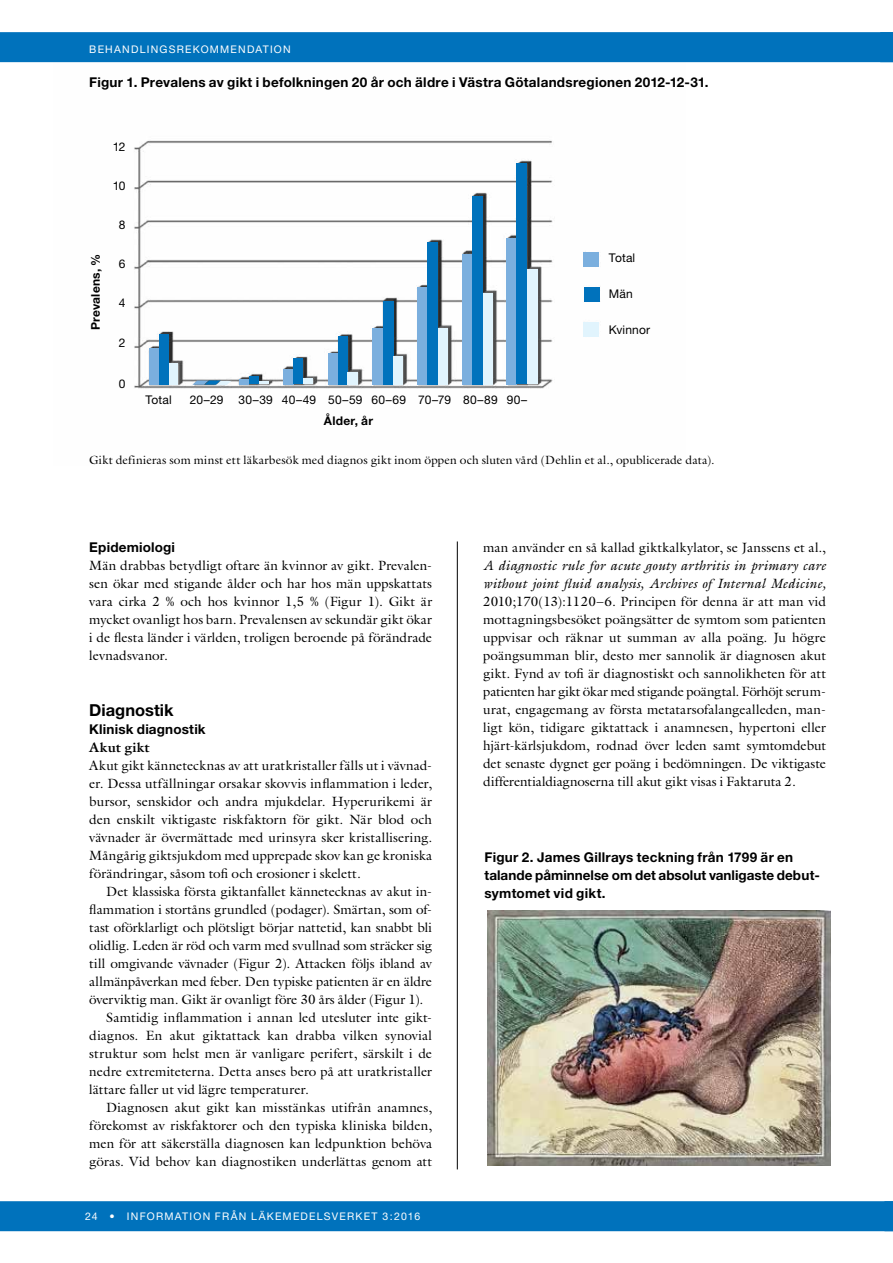
<style>
.page{position:relative;width:893px;height:1263px;background:#fff}
.page>*{position:absolute;margin:0;border:0;box-sizing:border-box;transform-origin:0 0}
.t1{font:700 16.5px "Helvetica Neue";color:#000}
.t2{font:13.5px/18px "Galliard LT";letter-spacing:.005em;color:#000;text-align:justify}
.t3{font:700 13.5px/18px "Helvetica Neue";letter-spacing:.015em;color:#000}
.t4{font:italic 13.5px/18px "Galliard LT";letter-spacing:.01em;color:#000}
.t5{font:700 13.5px "Galliard LT";letter-spacing:.02em;color:#000}
.t6{font:12px "Galliard LT";letter-spacing:.01em;color:#000}
.t7{font:12px "Helvetica Neue";letter-spacing:.01em;color:#000}
.t8{font:700 12px "Helvetica Neue";letter-spacing:.025em;color:#000}
.t9{font:10.5px "Helvetica Neue";letter-spacing:.115em;color:#fff}
</style>
<div class="page">
<img style="left:53px;top:62px;width:632px;height:327px">
<div style="left:583px;top:252px;width:16px;height:15px;background:#7bafde"></div>
<div style="left:584px;top:287px;width:15px;height:14px;background:#0072bc"></div>
<div style="left:583px;top:322px;width:16px;height:14px;background:#e1f4fd"></div>
<div style="left:149px;top:349px;width:10px;height:36px;background:#7bafde"></div>
<svg style="left:192px;top:380px;width:39px;height:5px"></svg>
<div style="left:169px;top:363px;width:9px;height:22px;background:#e1f4fd"></div>
<div style="left:239px;top:379px;width:9px;height:6px;background:#7bafde"></div>
<div style="left:338px;top:336px;width:10px;height:48px;background:#0072bc"></div>
<div style="left:159px;top:335px;width:10px;height:50px;background:#0072bc"></div>
<div style="left:283px;top:369px;width:10px;height:15px;background:#7bafde"></div>
<svg style="left:259px;top:381px;width:9px;height:3px"></svg>
<div style="left:249px;top:377px;width:10px;height:7px;background:#0072bc"></div>
<div style="left:293px;top:359px;width:10px;height:25px;background:#0072bc"></div>
<div style="left:303px;top:378px;width:10px;height:6px;background:#e1f4fd"></div>
<div style="left:328px;top:354px;width:10px;height:31px;background:#7bafde"></div>
<div style="left:348px;top:372px;width:10px;height:12px;background:#e1f4fd"></div>
<div style="left:373px;top:328px;width:10px;height:57px;background:#7bafde"></div>
<div style="left:383px;top:301px;width:11px;height:84px;background:#0072bc"></div>
<div style="left:394px;top:356px;width:9px;height:29px;background:#e1f4fd"></div>
<div style="left:418px;top:287px;width:10px;height:98px;background:#7bafde"></div>
<div style="left:428px;top:243px;width:10px;height:142px;background:#0072bc"></div>
<div style="left:438px;top:328px;width:9px;height:57px;background:#e1f4fd"></div>
<div style="left:463px;top:254px;width:10px;height:130px;background:#7bafde"></div>
<div style="left:473px;top:196px;width:10px;height:188px;background:#0072bc"></div>
<div style="left:483px;top:293px;width:9px;height:91px;background:#e1f4fd"></div>
<div style="left:507px;top:238px;width:10px;height:146px;background:#7bafde"></div>
<div style="left:517px;top:163px;width:10px;height:221px;background:#0072bc"></div>
<div style="left:527px;top:269px;width:10px;height:115px;background:#e1f4fd"></div>
<div style="left:0;top:1201px;width:893px;height:30px;background:#0072bc"></div>
<div style="left:0;top:32px;width:893px;height:30px;background:#0072bc"></div>
<hr style="left:457px;top:541px;width:1px;height:628px;background:#000">
<img style="left:487px;top:911px;width:343px;height:254px">
<p class="t9" style="left:89px;top:43px;width:203px">BEHANDLINGSREKOMMENDATION</p>
<p class="t3" style="left:89px;top:73px;width:621px">Figur 1. Prevalens av gikt i befolkningen 20 år och äldre i Västra Götalandsregionen 2012-12-31.</p>
<p class="t8" style="left:88px;top:330px;width:78px;rotate:-90deg">Prevalens, %</p>
<p class="t7" style="left:113px;top:139px;width:14px">12</p>
<p class="t7" style="left:113px;top:178px;width:14px">10</p>
<p class="t7" style="left:119px;top:217px;width:8px">8</p>
<p class="t7" style="left:119px;top:256px;width:8px">6</p>
<p class="t7" style="left:119px;top:295px;width:8px">4</p>
<p class="t7" style="left:119px;top:336px;width:8px">2</p>
<p class="t7" style="left:119px;top:376px;width:8px">0</p>
<p class="t7" style="left:145px;top:392px;width:28px">Total</p>
<p class="t7" style="left:190px;top:392px;width:35px">20–29</p>
<p class="t7" style="left:239px;top:392px;width:290px">30–39 40–49 50–59 60–69 70–79 80–89 90–</p>
<p class="t8" style="left:324px;top:413px;width:51px">Ålder, år</p>
<p class="t7" style="left:609px;top:251px;width:28px">Total</p>
<p class="t7" style="left:609px;top:287px;width:25px">Män</p>
<p class="t7" style="left:609px;top:323px;width:43px">Kvinnor</p>
<p class="t6" style="left:89px;top:452px;width:627px">Gikt definieras som minst ett läkarbesök med diagnos gikt inom öppen och sluten vård (Dehlin et al., opublicerade data).</p>
<p class="t3" style="left:89px;top:538px;width:87px">Epidemiologi</p>
<p class="t2" style="left:89px;top:556px;width:344px">Män drabbas betydligt oftare än kvinnor av gikt. Prevalen&shy;sen ökar med stigande ålder och har hos män uppskattats vara cirka 2 % och hos kvinnor 1,5 % (Figur 1). Gikt är mycket ovanligt hos barn. Prevalensen av sekundär gikt ökar i de flesta länder i världen, troligen beroende på förändrade levnadsvanor.</p>
<p class="t1" style="left:89px;top:700px;width:86px">Diagnostik</p>
<p class="t3" style="left:89px;top:720px;width:118px">Klinisk diagnostik</p>
<p class="t5" style="left:89px;top:738px;width:62px">Akut gikt</p>
<p class="t2" style="left:89px;top:756px;width:344px">Akut gikt kännetecknas av att uratkristaller fälls ut i vävnad&shy;er. Dessa utfällningar orsakar skovvis inflammation i leder, bursor, senskidor och andra mjukdelar. Hyperurikemi är den enskilt viktigaste riskfaktorn för gikt. När blod och vävnader är övermättade med urinsyra sker kristallisering.<br>Mångårig giktsjukdom med upprepade skov kan ge kroniska förändringar, såsom tofi och erosioner i skelett.</p>
<p class="t2" style="left:106px;top:882px;width:327px">Det klassiska första giktanfallet kännetecknas av akut in-</p>
<p class="t2" style="left:89px;top:900px;width:344px">flammation i stortåns grundled (podager). Smärtan, som of-</p>
<p class="t2" style="left:89px;top:918px;width:344px">tast oförklarligt och plötsligt börjar nattetid, kan snabbt bli</p>
<p class="t2" style="left:89px;top:936px;width:344px">olidlig. Leden är röd och varm med svullnad som sträcker sig</p>
<p class="t2" style="left:89px;top:954px;width:344px">till omgivande vävnader (Figur 2). Attacken följs ibland av</p>
<p class="t2" style="left:89px;top:972px;width:344px">allmänpåverkan med feber. Den typiske patienten är en äldre</p>
<p class="t2" style="left:89px;top:990px;width:336px">överviktig man. Gikt är ovanligt före 30 års ålder (Figur 1).</p>
<p class="t2" style="left:106px;top:1008px;width:327px">Samtidig inflammation i annan led utesluter inte gikt-</p>
<p class="t2" style="left:89px;top:1026px;width:344px">diagnos. En akut giktattack kan drabba vilken synovial</p>
<p class="t2" style="left:89px;top:1044px;width:344px">struktur som helst men är vanligare perifert, särskilt i de</p>
<p class="t2" style="left:89px;top:1062px;width:344px">nedre extremiteterna. Detta anses bero på att uratkristaller</p>
<p class="t2" style="left:89px;top:1080px;width:221px">lättare faller ut vid lägre temperaturer.</p>
<p class="t2" style="left:106px;top:1098px;width:327px">Diagnosen akut gikt kan misstänkas utifrån anamnes,</p>
<p class="t2" style="left:89px;top:1116px;width:344px">förekomst av riskfaktorer och den typiska kliniska bilden,</p>
<p class="t2" style="left:89px;top:1134px;width:344px">men för att säkerställa diagnosen kan ledpunktion behöva</p>
<p class="t2" style="left:89px;top:1152px;width:344px">göras. Vid behov kan diagnostiken underlättas genom att</p>
<p class="t9" style="left:85px;top:1210px;width:337px">24 • INFORMATION FRÅN LÄKEMEDELSVERKET 3:2016</p>
<p class="t2" style="left:483px;top:538px;width:344px">man använder en så kallad giktkalkylator, se Janssens et al.,</p>
<p class="t4" style="left:483px;top:556px;width:344px">A diagnostic rule for acute gouty arthritis in primary care without joint fluid analysis, Archives of Internal Medicine,</p>
<p class="t2" style="left:483px;top:592px;width:344px">2010;170(13):1120–6. Principen för denna är att man vid mottagningsbesöket poängsätter de symtom som patienten uppvisar och räknar ut summan av alla poäng. Ju högre poängsumman blir, desto mer sannolik är diagnosen akut gikt. Fynd av tofi är diagnostiskt och sannolikheten för att patienten har gikt ökar med stigande poängtal. Förhöjt serum&shy;urat, engagemang av första metatarsofalangealleden, man&shy;ligt kön, tidigare giktattack i anamnesen, hypertoni eller hjärt-kärlsjukdom, rodnad över leden samt symtomdebut det senaste dygnet ger poäng i bedömningen. De viktigaste differentialdiagnoserna till akut gikt visas i Faktaruta 2.</p>
<p class="t3" style="left:485px;top:848px;width:337px">Figur 2. James Gillrays teckning från 1799 är en talande påminnelse om det absolut vanligaste debut&shy;symtomet vid gikt.</p>
</div>
